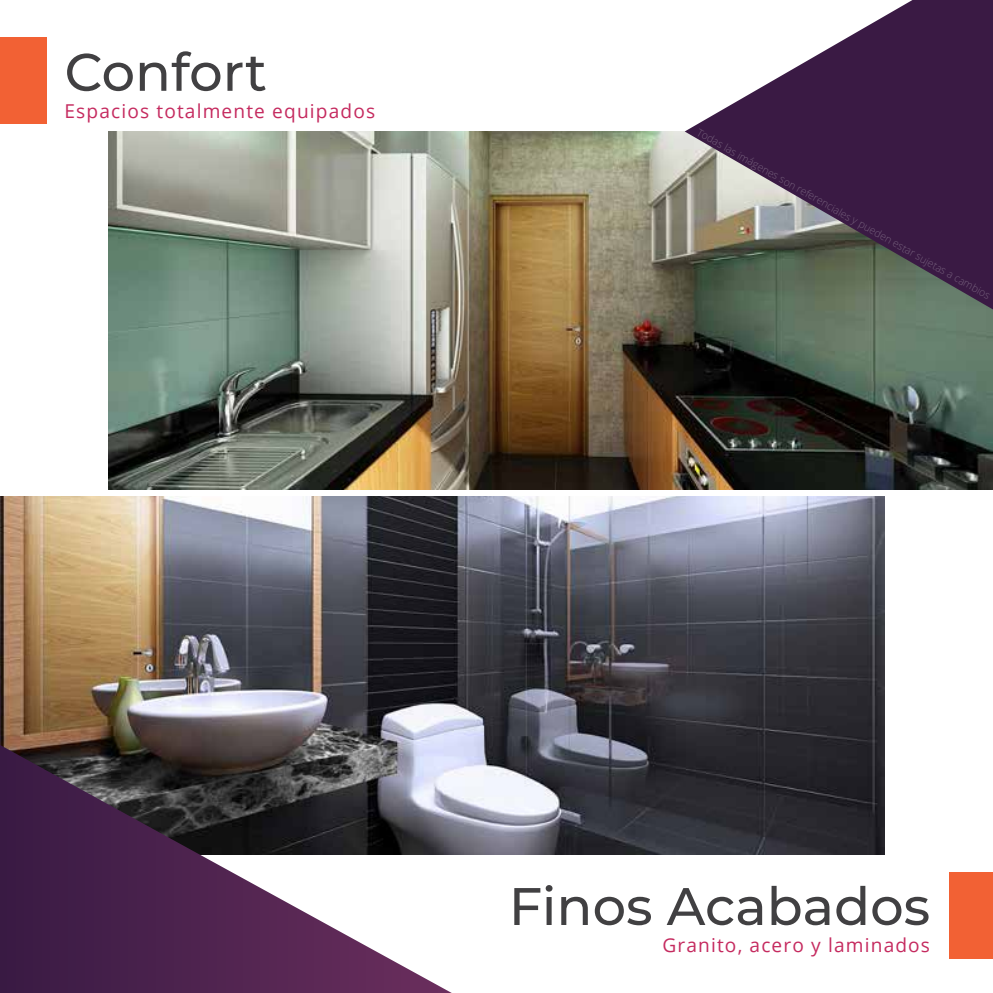
<style>
.page{position:relative;width:993px;height:993px;background:#fff}
.page>*{position:absolute;margin:0;border:0;box-sizing:border-box;transform-origin:0 0}
.t1{font:500 52.68px "Montserrat";color:#414042}
.t2{font:19.07px "Open Sans";letter-spacing:.06em;color:#c52a5f}
.t3{font:300 10.5px "Open Sans";color:#735d7a}
</style>
<div class="page">
<div style="left:948px;top:871px;width:44px;height:86px;background:#f26134"></div>
<div style="left:0;top:38px;width:47px;height:86px;background:#f26134"></div>
<img style="left:108px;top:131px;width:884px;height:358px">
<img style="left:0;top:496px;width:884px;height:357px">
<svg style="left:684px;top:0;width:308px;height:309px;fill:#3a1a44"></svg>
<svg style="left:0;top:744px;width:451px;height:248px"></svg>
<h1 class="t1" style="left:64px;top:35px;width:204px">Confort</h1>
<h2 class="t2" style="left:64px;top:98px;width:312px">Espacios totalmente equipados</h2>
<p class="t3" style="left:700px;top:126px;width:337px;rotate:29deg">Todas las imágenes son referenciales y pueden estar sujetas a cambios</p>
<h1 class="t1" style="left:508px;top:869px;width:422px">Finos Acabados</h1>
<h2 class="t2" style="left:662px;top:931px;width:269px">Granito, acero y laminados</h2>
</div>
